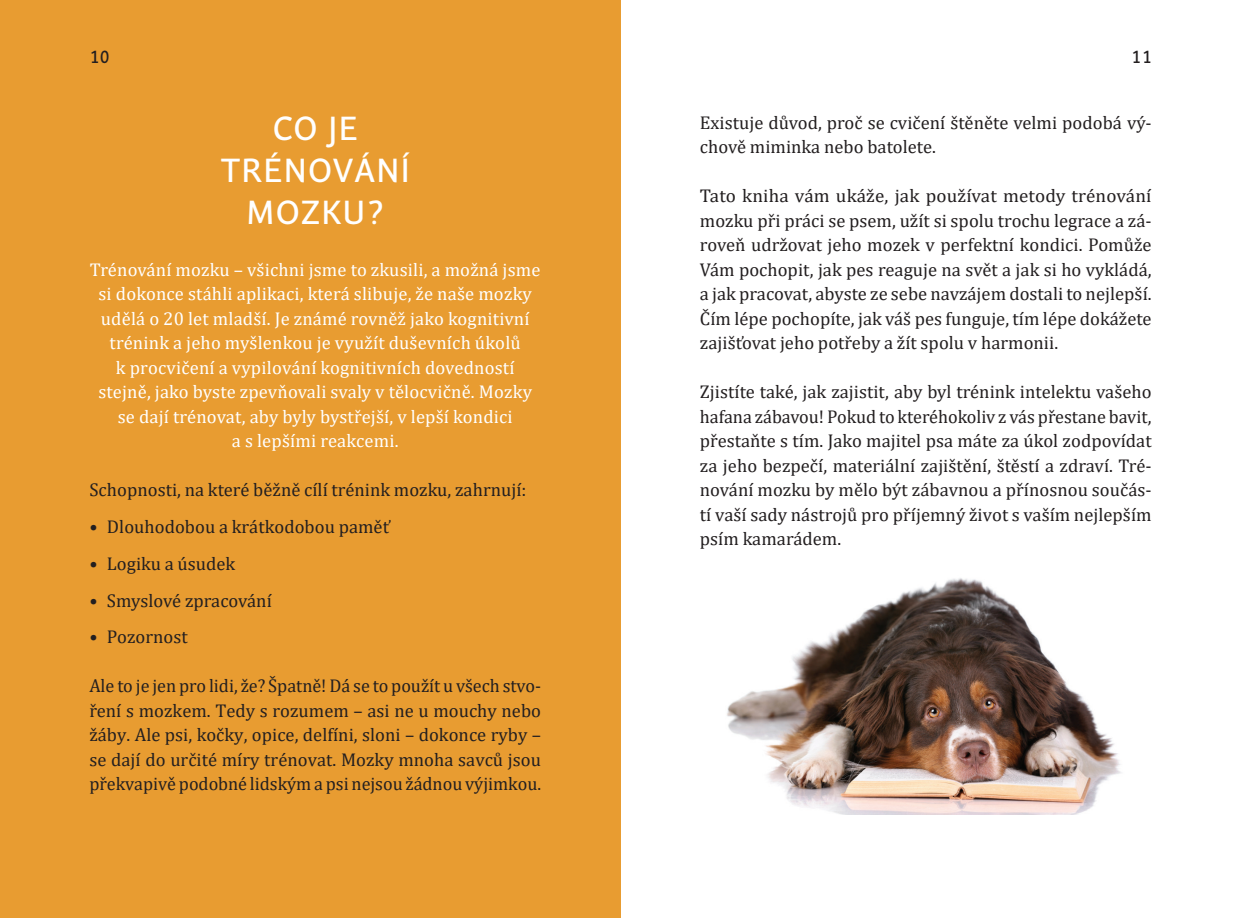
<style>
.page{position:relative;width:1241px;height:918px;background:#fff}
.page>*{position:absolute;margin:0;border:0;box-sizing:border-box;transform-origin:0 0}
.t1{font:33.25px/42px "Andulka Sans Text";letter-spacing:.04em;color:#fff;text-align:center}
.t2{font:18.55px/24.5px "Cambria";color:#231f20;text-align:justify}
.t3{font:18.55px/24.5px "Cambria";letter-spacing:.01em;color:#fff;text-align:center}
.t4{font:17.5px "Andulka Sans Text";color:#231f20}
</style>
<div class="page">
<div style="left:0;top:0;width:620px;height:918px;background:#e89c31"></div>
<img style="left:727px;top:578px;width:394px;height:237px">
<p class="t4" style="left:89px;top:47px;width:22px">10</p>
<p class="t4" style="left:1131px;top:47px;width:22px">11</p>
<h1 class="t1" style="left:221px;top:107px;width:190px">CO JE<br>TRÉNOVÁNÍ<br>MOZKU?</h1>
<p class="t3" style="left:90px;top:257px;width:452px">Trénování mozku – všichni jsme to zkusili, a možná jsme si dokonce stáhli aplikaci, která slibuje, že naše mozky udělá o 20 let mladší. Je známé rovněž jako kognitivní trénink a jeho myšlenkou je využít duševních úkolů<br>k procvičení a vypilování kognitivních dovedností stejně, jako byste zpevňovali svaly v tělocvičně. Mozky se dají trénovat, aby byly bystřejší, v lepší kondici<br>a s lepšími reakcemi.</p>
<p class="t2" style="left:89px;top:477px;width:438px">Schopnosti, na které běžně cílí trénink mozku, zahrnují:</p>
<p class="t2" style="left:89px;top:514px;width:303px">• Dlouhodobou a krátkodobou paměť</p>
<p class="t2" style="left:89px;top:551px;width:147px">• Logiku a úsudek</p>
<p class="t2" style="left:89px;top:588px;width:184px">• Smyslové zpracování</p>
<p class="t2" style="left:89px;top:624px;width:100px">• Pozornost</p>
<p class="t2" style="left:89px;top:673px;width:453px">Ale to je jen pro lidi, že? Špatně! Dá se to použít u všech stvo&shy;ření s mozkem. Tedy s rozumem – asi ne u mouchy nebo žáby. Ale psi, kočky, opice, delfíni, sloni – dokonce ryby – se dají do určité míry trénovat. Mozky mnoha savců jsou překvapivě podobné lidským a psi nejsou žádnou výjimkou.</p>
<p class="t2" style="left:699px;top:110px;width:453px">Existuje důvod, proč se cvičení štěněte velmi podobá vý&shy;chově miminka nebo batolete.</p>
<p class="t2" style="left:699px;top:183px;width:453px">Tato kniha vám ukáže, jak používat metody trénování mozku při práci se psem, užít si spolu trochu legrace a zá&shy;roveň udržovat jeho mozek v perfektní kondici. Pomůže Vám pochopit, jak pes reaguje na svět a jak si ho vykládá, a jak pracovat, abyste ze sebe navzájem dostali to nejlepší.<br>Čím lépe pochopíte, jak váš pes funguje, tím lépe dokážete zajišťovat jeho potřeby a žít spolu v harmonii.</p>
<p class="t2" style="left:699px;top:379px;width:453px">Zjistíte také, jak zajistit, aby byl trénink intelektu vašeho hafana zábavou! Pokud to kteréhokoliv z vás přestane bavit, přestaňte s tím. Jako majitel psa máte za úkol zodpovídat za jeho bezpečí, materiální zajištění, štěstí a zdraví. Tré&shy;nování mozku by mělo být zábavnou a přínosnou součás&shy;tí vaší sady nástrojů pro příjemný život s vaším nejlepším psím kamarádem.</p>
</div>
